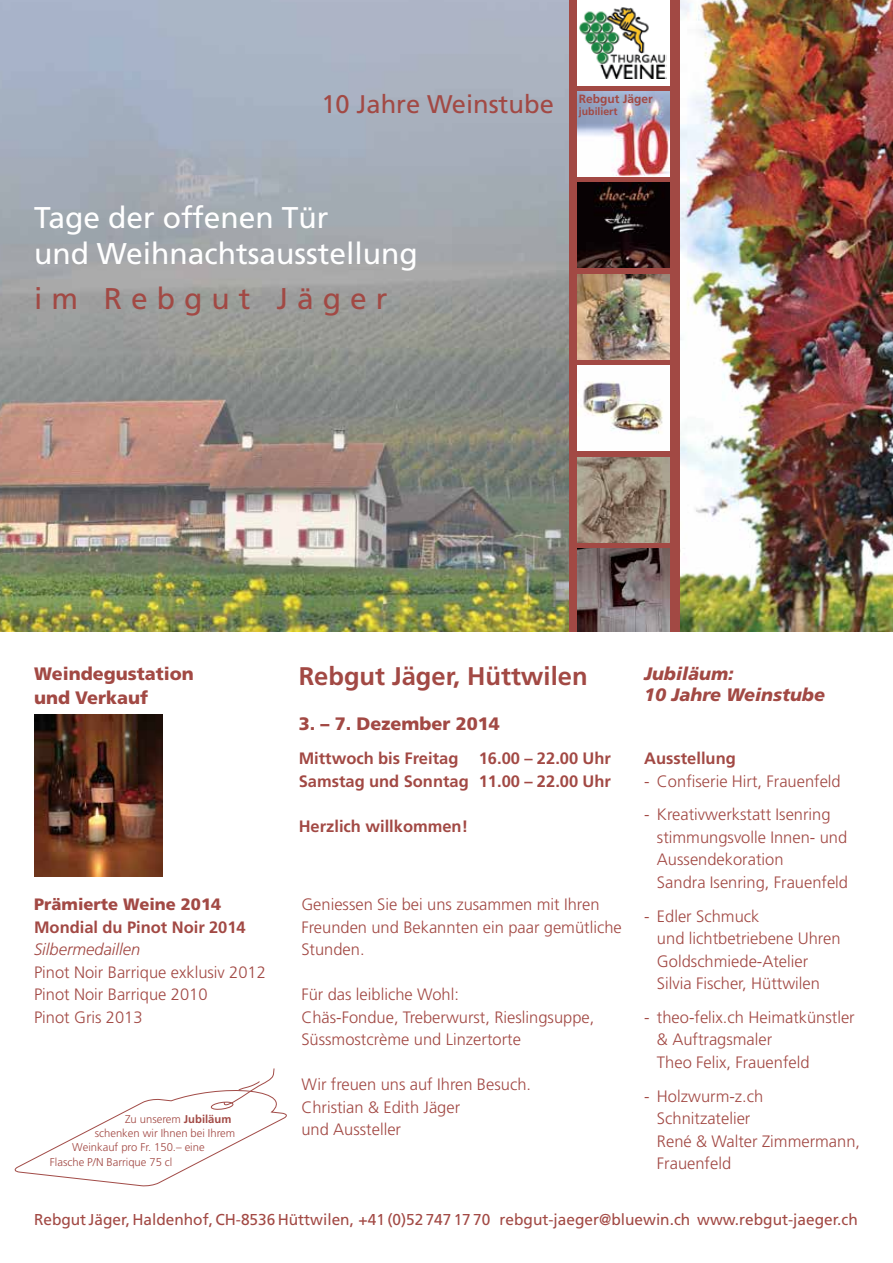
<style>
.page{position:relative;width:893px;height:1263px;background:#fff}
.page>*{position:absolute;margin:0;border:0;box-sizing:border-box;transform-origin:0 0}
.t1{font:30px/36px "Frutiger";color:#fff}
.t2{font:30px "Frutiger";letter-spacing:.3em;color:#a24944}
.t3{font:700 25.5px "Frutiger";color:#a24944}
.t4{font:25.5px "Frutiger";color:#a24944}
.t5{font:900 18px/24px "Frutiger";color:#a24944}
.t6{font:italic 900 18px/21.6px "Frutiger";color:#a24944}
.t7{font:300 16.5px/22.5px "Frutiger";color:#a24944}
.t8{font:700 16.5px/22.5px "Frutiger";color:#a24944}
.t9{font:900 16.5px "Frutiger";color:#a24944}
.t10{font:italic 300 16.5px "Frutiger";color:#a24944}
.t11{font:15.75px "Frutiger";color:#a24944}
.t12{font:700 12px "Frutiger";color:#a24944}
.t13{font:300 11.25px "Frutiger";color:#a24944}
.t14{font:700 10.5px "Frutiger";color:#a24944}
.s1{font-weight:700}
</style>
<div class="page">
<img style="left:0;top:0;width:569px;height:631px">
<img style="left:679px;top:0;width:214px;height:631px">
<div style="left:569px;top:0;width:110px;height:631px;background:#a24944"></div>
<div style="left:577px;top:0;width:93px;height:85px;background:#fff"></div>
<img style="left:579px;top:7px;width:88px;height:71px">
<img style="left:577px;top:91px;width:93px;height:85px">
<img style="left:578px;top:183px;width:92px;height:85px">
<img style="left:577px;top:274px;width:93px;height:85px">
<img style="left:577px;top:366px;width:93px;height:85px">
<img style="left:577px;top:457px;width:93px;height:85px">
<img style="left:577px;top:549px;width:93px;height:82px">
<img style="left:34px;top:715px;width:128px;height:161px">
<svg style="left:15px;top:1068px;width:272px;height:118px"></svg>
<h2 class="t4" style="left:321px;top:89px;width:234px">10 Jahre Weinstube</h2>
<p class="t12" style="left:579px;top:92px;width:75px">Rebgut Jäger</p>
<p class="t14" style="left:579px;top:105px;width:40px">jubiliert</p>
<h1 class="t1" style="left:34px;top:199px;width:385px">Tage der offenen Tür<br>und Weihnachtsausstellung</h1>
<h1 class="t2" style="left:34px;top:281px;width:355px">im Rebgut Jäger</h1>
<p class="t5" style="left:34px;top:661px;width:161px">Weindegustation und Verkauf</p>
<p class="t6" style="left:644px;top:662px;width:182px">Jubiläum:<br>10 Jahre Weinstube</p>
<h2 class="t3" style="left:299px;top:661px;width:290px">Rebgut Jäger, Hüttwilen</h2>
<p class="t5" style="left:299px;top:712px;width:203px">3. – 7. Dezember 2014</p>
<p class="t8" style="left:299px;top:747px;width:314px">Mittwoch bis Freitag 16.00 – 22.00 Uhr<br>Samstag und Sonntag 11.00 – 22.00 Uhr</p>
<p class="t8" style="left:299px;top:814px;width:171px">Herzlich willkommen!</p>
<p class="t8" style="left:644px;top:747px;width:93px">Ausstellung</p>
<p class="t7" style="left:644px;top:769px;width:198px">- Confiserie Hirt, Frauenfeld</p>
<p class="t7" style="left:657px;top:803px;width:193px;text-indent:-13px">- Kreativwerkstatt Isenring stimmungsvolle Innen- und<br>Aussendekoration<br>Sandra Isenring, Frauenfeld</p>
<p class="t7" style="left:657px;top:904px;width:185px;text-indent:-13px">- Edler Schmuck<br>und lichtbetriebene Uhren<br>Goldschmiede-Atelier<br>Silvia Fischer, Hüttwilen</p>
<p class="t7" style="left:657px;top:1006px;width:199px;text-indent:-13px">- theo-felix.ch Heimatkünstler &amp; Auftragsmaler<br>Theo Felix, Frauenfeld</p>
<p class="t7" style="left:657px;top:1084px;width:205px;text-indent:-13px">- Holzwurm-z.ch<br>Schnitzatelier<br>René &amp; Walter Zimmermann,<br>Frauenfeld</p>
<p class="t7" style="left:301px;top:893px;width:322px">Geniessen Sie bei uns zusammen mit Ihren<br>Freunden und Bekannten ein paar gemütliche<br>Stunden.</p>
<p class="t7" style="left:301px;top:983px;width:294px">Für das leibliche Wohl:<br>Chäs-Fondue, Treberwurst, Rieslingsuppe,<br>Süssmostcrème und Linzertorte</p>
<p class="t7" style="left:301px;top:1073px;width:231px">Wir freuen uns auf Ihren Besuch.<br>Christian &amp; Edith Jäger<br>und Aussteller</p>
<p class="t9" style="left:34px;top:894px;width:189px">Prämierte Weine 2014</p>
<p class="t8" style="left:34px;top:916px;width:213px">Mondial du Pinot Noir 2014</p>
<p class="t10" style="left:34px;top:940px;width:108px">Silbermedaillen</p>
<p class="t7" style="left:34px;top:961px;width:233px">Pinot Noir Barrique exklusiv 2012<br>Pinot Noir Barrique 2010<br>Pinot Gris 2013</p>
<p class="t13" style="left:125px;top:1113px;width:108px">Zu unserem <span class="s1">Jubiläum</span></p>
<p class="t13" style="left:95px;top:1127px;width:142px">schenken wir Ihnen bei Ihrem</p>
<p class="t13" style="left:72px;top:1141px;width:134px">Weinkauf pro Fr. 150.– eine</p>
<p class="t13" style="left:50px;top:1155px;width:124px">Flasche P/N Barrique 75 cl</p>
<p class="t11" style="left:34px;top:1210px;width:825px">Rebgut Jäger, Haldenhof, CH-8536 Hüttwilen, +41 (0)52 747 17 70 rebgut-jaeger@bluewin.ch www.rebgut-jaeger.ch</p>
</div>
